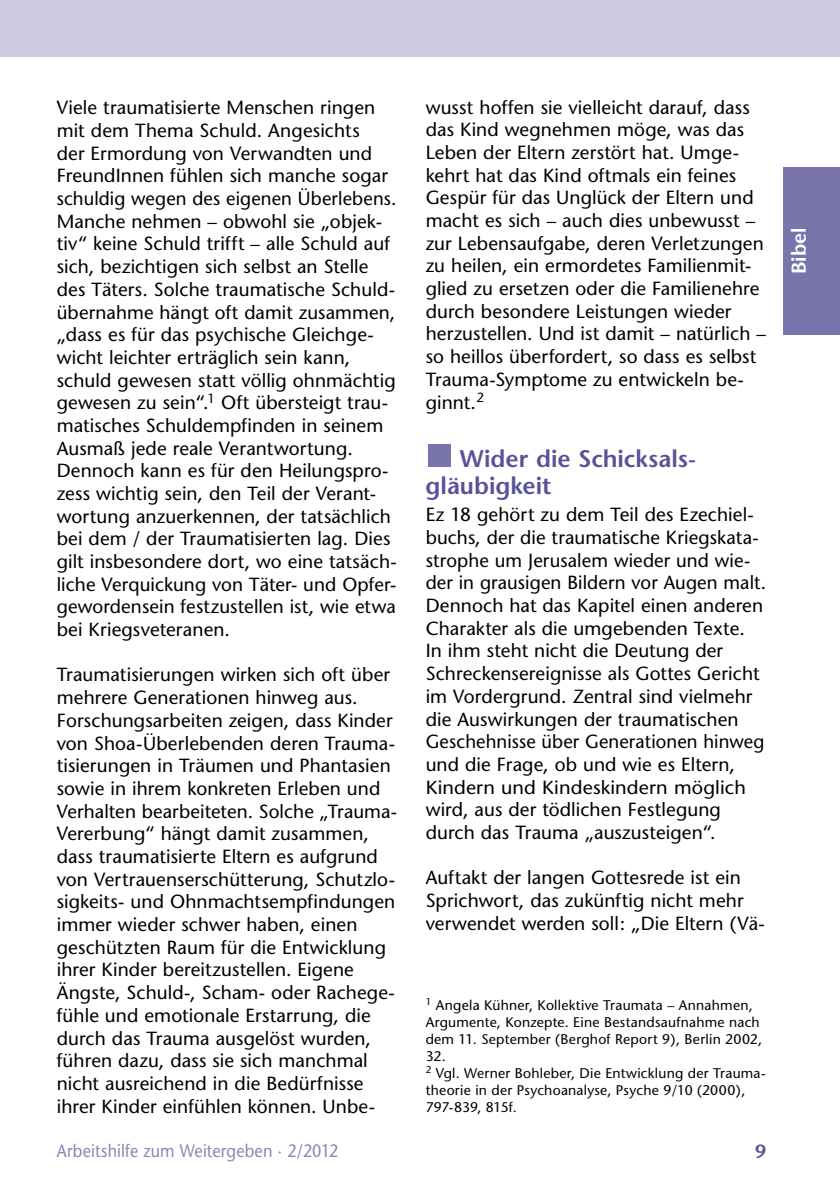
<style>
.page{position:relative;width:840px;height:1191px;background:#fff}
.page>*{position:absolute;margin:0;border:0;box-sizing:border-box;transform-origin:0 0}
.t1{font:600 24px/27px "Stone Sans";color:#585298}
.t2{font:600 20px "Stone Sans";color:#fff}
.t3{font:19px/22.6px "Stone Sans";letter-spacing:.005em;color:#000}
.t4{font:600 19px "Stone Sans";color:#585298}
.t5{font:18px "Stone Sans";letter-spacing:.005em;color:#8a86b7;scale:.9 1}
.t6{font:14px/17px "Stone Sans";letter-spacing:.015em;color:#000}
</style>
<div class="page">
<div style="left:0;top:0;width:839px;height:57px;background:#cdcbe0"></div>
<div style="left:782px;top:167px;width:57px;height:167px;background:#7a74ad"></div>
<div style="left:427px;top:444px;width:23px;height:23px;background:#7a74ad"></div>
<p class="t3" style="left:57px;top:96px;width:341px">Viele traumatisierte Menschen ringen mit dem Thema Schuld. Angesichts<br>der Ermordung von Verwandten und FreundInnen fühlen sich manche sogar schuldig wegen des eigenen Überlebens.<br>Manche nehmen – obwohl sie „objek&shy;tiv“ keine Schuld trifft – alle Schuld auf sich, bezichtigen sich selbst an Stelle des Täters. Solche traumatische Schuld&shy;übernahme hängt oft damit zusammen, „dass es für das psychische Gleichge&shy;wicht leichter erträglich sein kann, schuld gewesen statt völlig ohnmächtig gewesen zu sein“.<sup>1</sup> Oft übersteigt trau&shy;matisches Schuldempfinden in seinem Ausmaß jede reale Verantwortung.<br>Dennoch kann es für den Heilungspro&shy;zess wichtig sein, den Teil der Verant&shy;wortung anzuerkennen, der tatsächlich bei dem / der Traumatisierten lag. Dies gilt insbesondere dort, wo eine tatsäch&shy;liche Verquickung von Täter- und Opfer&shy;gewordensein festzustellen ist, wie etwa bei Kriegsveteranen.</p>
<p class="t3" style="left:57px;top:663px;width:342px">Traumatisierungen wirken sich oft über mehrere Generationen hinweg aus.<br>Forschungsarbeiten zeigen, dass Kinder von Shoa-Überlebenden deren Trauma&shy;tisierungen in Träumen und Phantasien sowie in ihrem konkreten Erleben und Verhalten bearbeiteten. Solche „Trauma-Vererbung“ hängt damit zusammen, dass traumatisierte Eltern es aufgrund von Vertrauenserschütterung, Schutzlo&shy;sigkeits- und Ohnmachtsempfindungen immer wieder schwer haben, einen geschützten Raum für die Entwicklung ihrer Kinder bereitzustellen. Eigene Ängste, Schuld-, Scham- oder Rachege&shy;fühle und emotionale Erstarrung, die durch das Trauma ausgelöst wurden, führen dazu, dass sie sich manchmal nicht ausreichend in die Bedürfnisse ihrer Kinder einfühlen können. Unbe-</p>
<p class="t3" style="left:425px;top:96px;width:342px">wusst hoffen sie vielleicht darauf, dass das Kind wegnehmen möge, was das Leben der Eltern zerstört hat. Umge&shy;kehrt hat das Kind oftmals ein feines Gespür für das Unglück der Eltern und macht es sich – auch dies unbewusst – zur Lebensaufgabe, deren Verletzungen zu heilen, ein ermordetes Familienmit&shy;glied zu ersetzen oder die Familienehre durch besondere Leistungen wieder herzustellen. Und ist damit – natürlich – so heillos überfordert, so dass es selbst Trauma-Symptome zu entwickeln be&shy;ginnt.<sup>2</sup></p>
<p class="t1" style="left:425px;top:445px;width:272px;text-indent:34px">Wider die Schicksals&shy;gläubigkeit</p>
<p class="t3" style="left:425px;top:503px;width:342px">Ez 18 gehört zu dem Teil des Ezechiel&shy;buchs, der die traumatische Kriegskata&shy;strophe um Jerusalem wieder und wie&shy;der in grausigen Bildern vor Augen malt.<br>Dennoch hat das Kapitel einen anderen Charakter als die umgebenden Texte.<br>In ihm steht nicht die Deutung der Schreckensereignisse als Gottes Gericht im Vordergrund. Zentral sind vielmehr die Auswirkungen der traumatischen Geschehnisse über Generationen hinweg und die Frage, ob und wie es Eltern, Kindern und Kindeskindern möglich wird, aus der tödlichen Festlegung durch das Trauma „auszusteigen“.</p>
<p class="t3" style="left:425px;top:866px;width:340px">Auftakt der langen Gottesrede ist ein<br>Sprichwort, das zukünftig nicht mehr verwendet werden soll: „Die Eltern (Vä-</p>
<p class="t6" style="left:425px;top:996px;width:341px"><sup>1</sup> Angela Kühner, Kollektive Traumata – Annahmen, Argumente, Konzepte. Eine Bestandsaufnahme nach dem 11. September (Berghof Report 9), Berlin 2002, 32.<br><sup>2</sup> Vgl. Werner Bohleber, Die Entwicklung der Trauma&shy;theorie in der Psychoanalyse, Psyche 9/10 (2000), 797-839, 815f.</p>
<p class="t5" style="left:57px;top:1140px;width:314px">Arbeitshilfe zum Weitergeben · 2/2012</p>
<p class="t4" style="left:754px;top:1139px;width:12px">9</p>
<p class="t2" style="left:786px;top:274px;width:48px;rotate:-90deg">Bibel</p>
</div>
